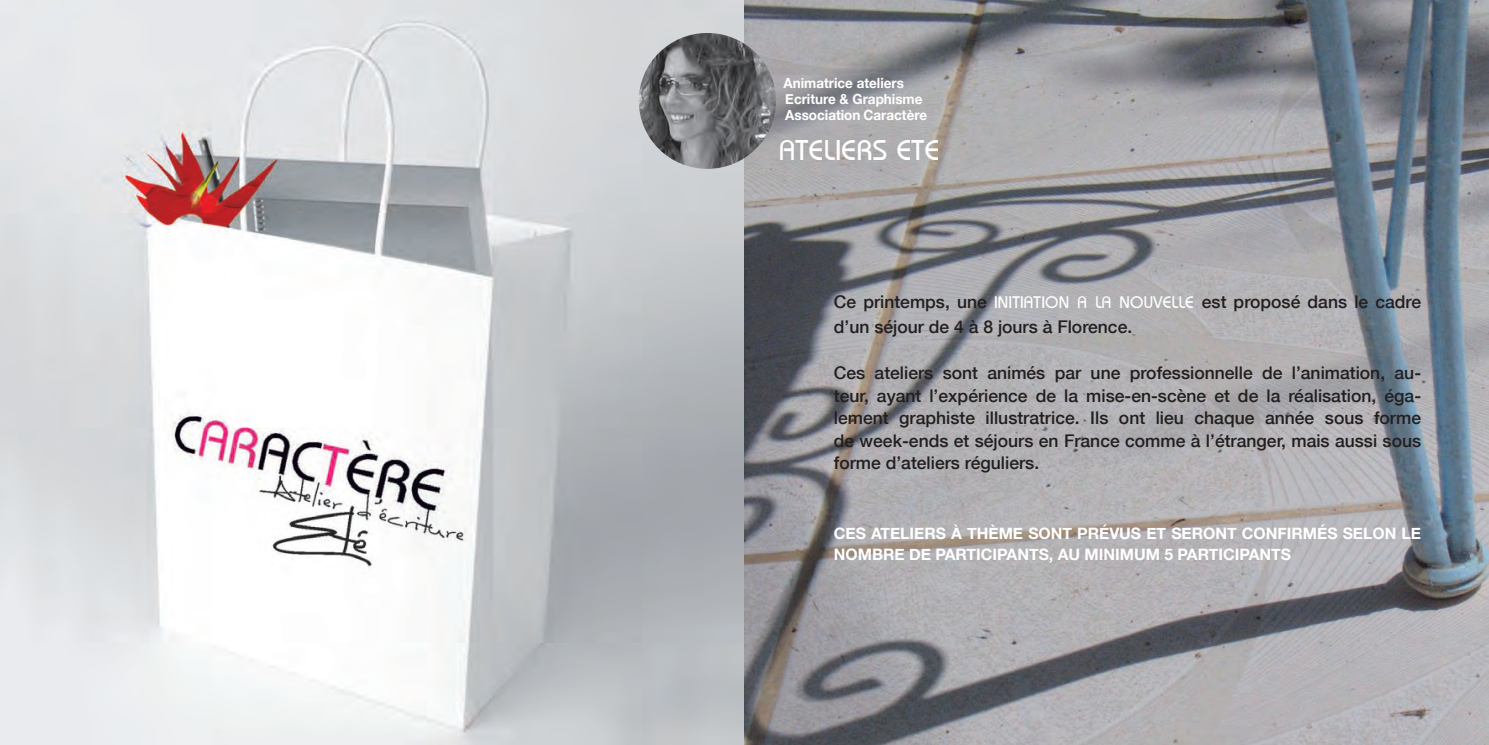
<style>
.page{position:relative;width:1489px;height:745px;background:#fff}
.page>*{position:absolute;margin:0;border:0;box-sizing:border-box;transform-origin:0 0}
.t1{font:29.75px "Opal";color:#fff}
.t2{font:500 17.5px/22.4px "Helvetica Neue";color:#231f20}
.t3{font:700 15.75px/21px "Helvetica Neue";color:#fff}
.t4{font:700 14px "Helvetica Neue";color:#fff;scale:.96 1}
.s1{font-family:"Opal";font-weight:400;color:#fff}
</style>
<div class="page">
<img style="left:0;top:0;width:744px;height:744px">
<img style="left:744px;top:0;width:744px;height:744px">
<img style="left:638px;top:33px;width:138px;height:136px">
<p class="t4" style="left:783px;top:72px;width:127px">Animatrice ateliers</p>
<p class="t4" style="left:785px;top:88px;width:144px">Ecriture &amp; Graphisme</p>
<p class="t4" style="left:785px;top:104px;width:149px">Association Caractère</p>
<p class="t1" style="left:779px;top:132px;width:162px">ATELIERS ETE</p>
<p class="t2" style="left:833px;top:288px;width:589px;line-height:24.5px">Ce printemps, une <span class="s1">INITIATION A LA NOUVELLE</span> est proposé dans le cadre d’un séjour de 4 à 8 jours à Florence.</p>
<p class="t2" style="left:833px;top:361px;width:589px;text-align:justify">Ces ateliers sont animés par une professionnelle de l’animation, au&shy;teur, ayant l’expérience de la mise-en-scène et de la réalisation, éga&shy;lement graphiste illustratrice. Ils ont lieu chaque année sous forme de week-ends et séjours en France comme à l’étranger, mais aussi sous forme d’ateliers réguliers.</p>
<p class="t3" style="left:833px;top:523px;width:589px">CES ATELIERS À THÈME SONT PRÉVUS ET SERONT CONFIRMÉS SELON LE<br>NOMBRE DE PARTICIPANTS, AU MINIMUM 5 PARTICIPANTS</p>
</div>
